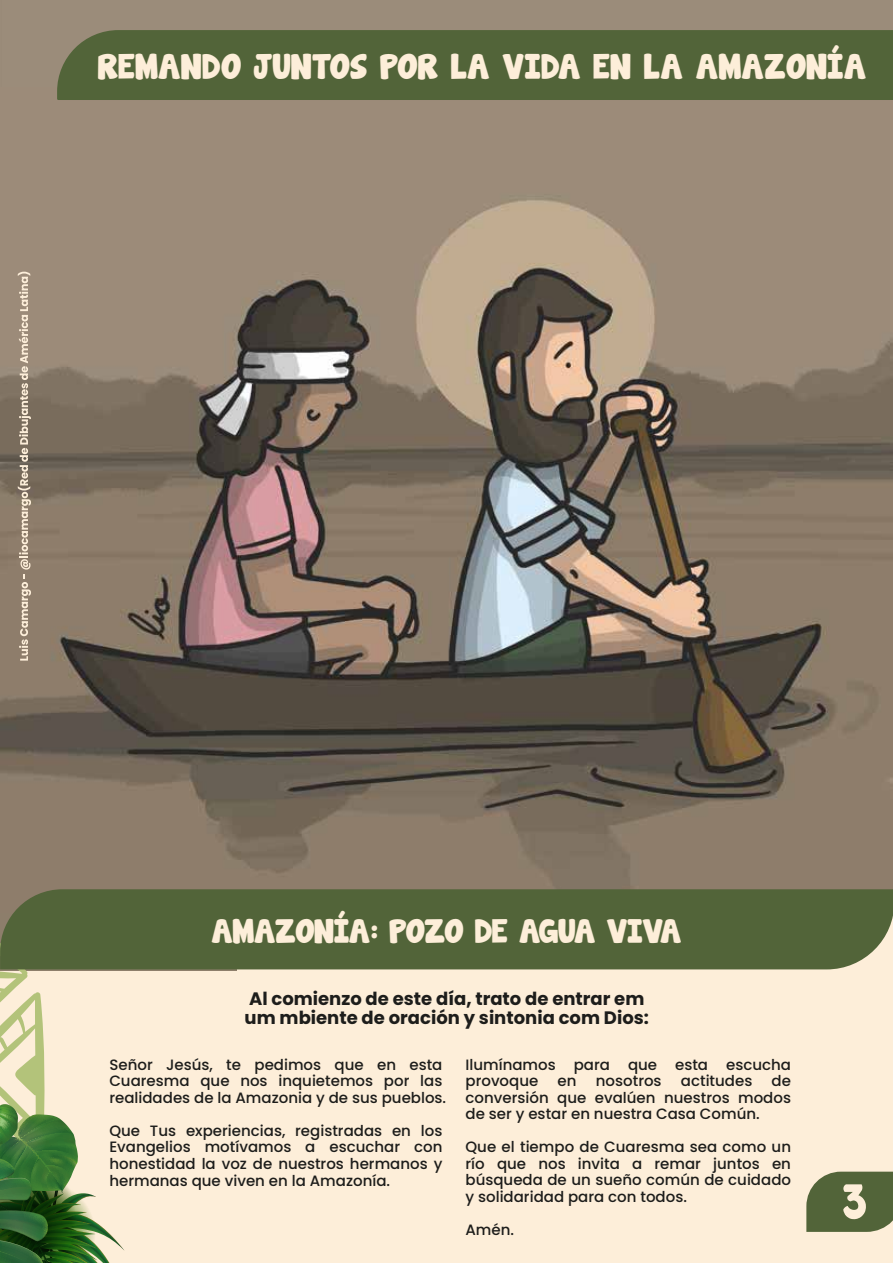
<style>
.page{position:relative;width:893px;height:1263px;background:#fdeed9}
.page>*{position:absolute;margin:0;border:0;box-sizing:border-box;transform-origin:0 0}
.t1{font:31.5px "Janda Manatee Solid";color:#fdeed9}
.t2{font:30px "Janda Manatee Solid";letter-spacing:-.015em;color:#fdeed9}
.t3{font:700 18px/19.5px "Poppins";color:#1d1d1b}
.t4{font:500 15px/16.5px "Poppins";color:#1d1d1b;text-align:justify}
</style>
<div class="page">
<img style="left:0;top:86px;width:893px;height:803px">
<svg style="left:18px;top:272px;width:13px;height:389px"></svg>
<div style="left:57px;top:30px;width:836px;height:70px;background:#526439"></div>
<svg style="left:0;top:969px;width:124px;height:294px"></svg>
<div style="left:0;top:889px;width:893px;height:80px;background:#526439"></div>
<svg style="left:806px;top:1172px;width:87px;height:60px;background:#6e7a53"></svg>
<h1 class="t1" style="left:97px;top:44px;width:770px">REMANDO JUNTOS POR LA VIDA EN LA AMAZONÍA</h1>
<h2 class="t2" style="left:211px;top:909px;width:472px">AMAZONÍA: POZO DE AGUA VIVA</h2>
<p class="t3" style="left:245px;top:989px;width:406px">Al comienzo de este día, trato de entrar em um mbiente de oración y sintonia com Dios:</p>
<p class="t4" style="left:465px;top:1056px;width:327px">Ilumínamos para que esta escucha provoque</p>
<p class="t4" style="left:109px;top:1056px;width:338px;text-align:left">Señor Jesús, te pedimos que en esta<br>Cuaresma que nos inquietemos por las realidades de la Amazonia y de sus pueblos.</p>
<p class="t4" style="left:109px;top:1122px;width:335px">Que Tus experiencias, registradas en los Evangelios motívamos a escuchar con honestidad la voz de nuestros hermanos y hermanas que viven en la Amazonía.</p>
<p class="t4" style="left:558px;top:1073px;width:20px">en</p>
<p class="t4" style="left:596px;top:1073px;width:67px">nosotros</p>
<p class="t4" style="left:681px;top:1073px;width:73px">actitudes</p>
<p class="t4" style="left:465px;top:1073px;width:327px;text-indent:306px">de conversión que evalúen nuestros modos de ser y estar en nuestra Casa Común.</p>
<p class="t4" style="left:465px;top:1139px;width:327px">Que el tiempo de Cuaresma sea como un río que nos invita a remar juntos en búsqueda de un sueño común de cuidado y solidaridad para con todos.</p>
<p class="t4" style="left:465px;top:1221px;width:50px">Amén.</p>
</div>
